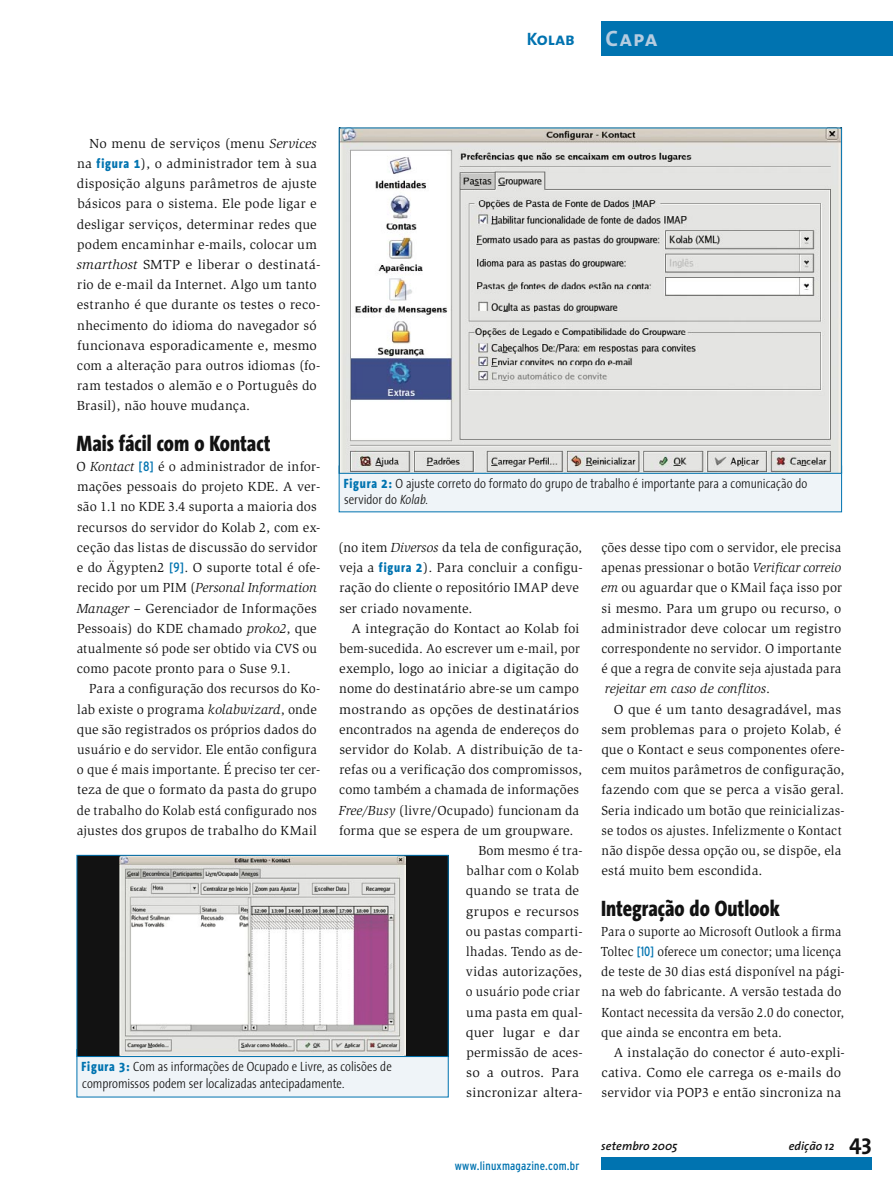
<style>
.page{position:relative;width:893px;height:1191px;background:#fff}
.page>*{position:absolute;margin:0;border:0;box-sizing:border-box;transform-origin:0 0}
.subtitle{font:800 22.5px "The Sans Condensed";color:#121212}
.t1{font:22.5px "The Sans Bold Caps";color:#b5cce0}
.t2{font:18px "The Sans Bold Caps";letter-spacing:-.01em;color:#0073b0}
.paragraph{font:13.5px/20.2px "Slimbach";letter-spacing:.01em;color:#121212}
.paragraph_one{font:13.5px/20.2px "Slimbach";letter-spacing:.015em;color:#121212}
.paragraph-2{font:13.5px/20.2px "Slimbach";letter-spacing:.01em;color:#121212;text-align:justify;scale:.96 1}
.paragraph_one-2{font:13.5px/20.2px "Slimbach";letter-spacing:.015em;color:#121212;scale:.92 1}
.t3{font:300 13.5px/16.5px "The Sans Condensed";color:#121212}
.t4{font:condensed 12px "Interstate";letter-spacing:.015em;color:#0073b0}
.t5{font:italic 600 12px "The Sans";letter-spacing:.005em;color:#121212}
.s1{font-style:italic}
.s2{font-family:"The Sans Condensed";font-weight:800;color:#0073b0}
.s3{font-family:"Interstate";font-stretch:condensed;color:#0073b0}
.s4{font-weight:800;color:#0073b0}
.s5{font-weight:700;font-style:normal;font-size:22.5px}
</style>
<div class="page">
<div style="left:339px;top:466px;width:503px;height:46px;background:#eff4f8"></div>
<img style="left:341px;top:130px;width:499px;height:342px">
<div style="left:77px;top:1049px;width:371px;height:48px;background:#eff4f8"></div>
<div style="left:77px;top:855px;width:371px;height:201px;background:#121212"></div>
<img style="left:120px;top:857px;width:285px;height:198px">
<div style="left:77px;top:855px;width:372px;height:202px;border:1px solid #0073b0"></div>
<div style="left:601px;top:1157px;width:271px;height:12px;background:#0073b0"></div>
<div style="left:601px;top:21px;width:292px;height:34px;background:#0073b0"></div>
<h2 class="t2" style="left:527px;top:24px;width:50px">Kolab</h2>
<h1 class="t1" style="left:606px;top:20px;width:54px">Capa</h1>
<p class="paragraph" style="left:77px;top:133px;width:245px;text-indent:13px">No menu de serviços (menu <span class="s1">Services </span>na <span class="s2">figura 1</span>), o administrador tem à sua disposição alguns parâmetros de ajuste básicos para o sistema. Ele pode ligar e desligar serviços, determinar redes que podem encaminhar e-mails, colocar um <span class="s1">smarthost</span> SMTP e liberar o destinatá&shy;rio de e-mail da Internet. Algo um tanto estranho é que durante os testes o reco&shy;nhecimento do idioma do navegador só funcionava esporadicamente e, mesmo com a alteração para outros idiomas (fo&shy;ram testados o alemão e o Português do Brasil), não houve mudança.</p>
<p class="subtitle" style="left:77px;top:430px;width:196px">Mais fácil com o Kontact</p>
<p class="paragraph_one" style="left:77px;top:456px;width:245px">O <span class="s1">Kontact</span> <span class="s3">[8]</span> é o administrador de infor&shy;mações pessoais do projeto KDE. A ver&shy;são 1.1 no KDE 3.4 suporta a maioria dos recursos do servidor do Kolab 2, com ex&shy;ceção das listas de discussão do servidor e do Ägypten2 <span class="s3">[9]</span>. O suporte total é ofe&shy;recido por um PIM (<span class="s1">Personal Information Manager</span> – Gerenciador de Informações Pessoais) do KDE chamado <span class="s1">proko2</span>, que atualmente só pode ser obtido via CVS ou como pacote pronto para o Suse 9.1.</p>
<p class="paragraph" style="left:77px;top:679px;width:245px;text-indent:13px">Para a configuração dos recursos do Ko&shy;lab existe o programa <span class="s1">kolabwizard</span>, onde que são registrados os próprios dados do usuário e do servidor. Ele então configura o que é mais importante. É preciso ter cer&shy;teza de que o formato da pasta do grupo de trabalho do Kolab está configurado nos ajustes dos grupos de trabalho do KMail</p>
<p class="t3" style="left:344px;top:475px;width:465px"><span class="s4">Figura 2:</span> O ajuste correto do formato do grupo de trabalho é importante para a comunicação do servidor do <span class="s1">Kolab</span>.</p>
<p class="paragraph" style="left:338px;top:537px;width:246px">(no item <span class="s1">Diversos</span> da tela de configuração, veja a <span class="s2">figura 2</span>). Para concluir a configu&shy;ração do cliente o repositório IMAP deve ser criado novamente.</p>
<p class="paragraph" style="left:339px;top:618px;width:245px;text-indent:13px">A integração do Kontact ao Kolab foi bem-sucedida. Ao escrever um e-mail, por exemplo, logo ao iniciar a digitação do nome do destinatário abre-se um campo mostrando as opções de destinatários encontrados na agenda de endereços do servidor do Kolab. A distribuição de ta&shy;refas ou a verificação dos compromissos, como também a chamada de informações <span class="s1">Free/Busy</span> (livre/Ocupado) funcionam da forma que se espera de um groupware.</p>
<p class="paragraph" style="left:466px;top:840px;width:118px;text-indent:13px">Bom mesmo é tra&shy;balhar com o Kolab quando se trata de grupos e recursos ou pastas comparti&shy;lhadas. Tendo as de&shy;vidas autorizações, o usuário pode criar uma pasta em qual&shy;quer lugar e dar permissão de aces&shy;so a outros. Para sincronizar altera-</p>
<p class="paragraph-2" style="left:601px;top:537px;width:252px">ções desse tipo com o servidor, ele precisa apenas pressionar o botão <span class="s1">Verificar correio em</span> ou aguardar que o KMail faça isso por si mesmo. Para um grupo ou recurso, o administrador deve colocar um registro correspondente no servidor. O importante é que a regra de convite seja ajustada para <span class="s1">rejeitar em caso de conflitos</span>.</p>
<p class="paragraph" style="left:601px;top:699px;width:245px;text-indent:12px">O que é um tanto desagradável, mas sem problemas para o projeto Kolab, é que o Kontact e seus componentes ofere&shy;cem muitos parâmetros de configuração, fazendo com que se perca a visão geral.<br>Seria indicado um botão que reinicializas&shy;se todos os ajustes. Infelizmente o Kontact não dispõe dessa opção ou, se dispõe, ela está muito bem escondida.</p>
<p class="subtitle" style="left:601px;top:895px;width:180px">Integração do Outlook</p>
<p class="paragraph_one-2" style="left:601px;top:921px;width:266px">Para o suporte ao Microsoft Outlook a firma Toltec <span class="s3">[10]</span> oferece um conector; uma licença de teste de 30 dias está disponível na pági&shy;na web do fabricante. A versão testada do Kontact necessita da versão 2.0 do conector, que ainda se encontra em beta.</p>
<p class="paragraph" style="left:601px;top:1042px;width:245px;text-indent:12px">A instalação do conector é auto-expli&shy;cativa. Como ele carrega os e-mails do servidor via POP3 e então sincroniza na</p>
<p class="t3" style="left:82px;top:1058px;width:312px"><span class="s4">Figura 3:</span> Com as informações de Ocupado e Livre, as colisões de compromissos podem ser localizadas antecipadamente.</p>
<p class="t4" style="left:455px;top:1158px;width:126px">www.linuxmagazine.com.br</p>
<p class="t5" style="left:601px;top:1135px;width:78px">setembro 2005</p>
<p class="t5" style="left:789px;top:1135px;width:85px">edição 12 <span class="s5">43</span></p>
</div>
